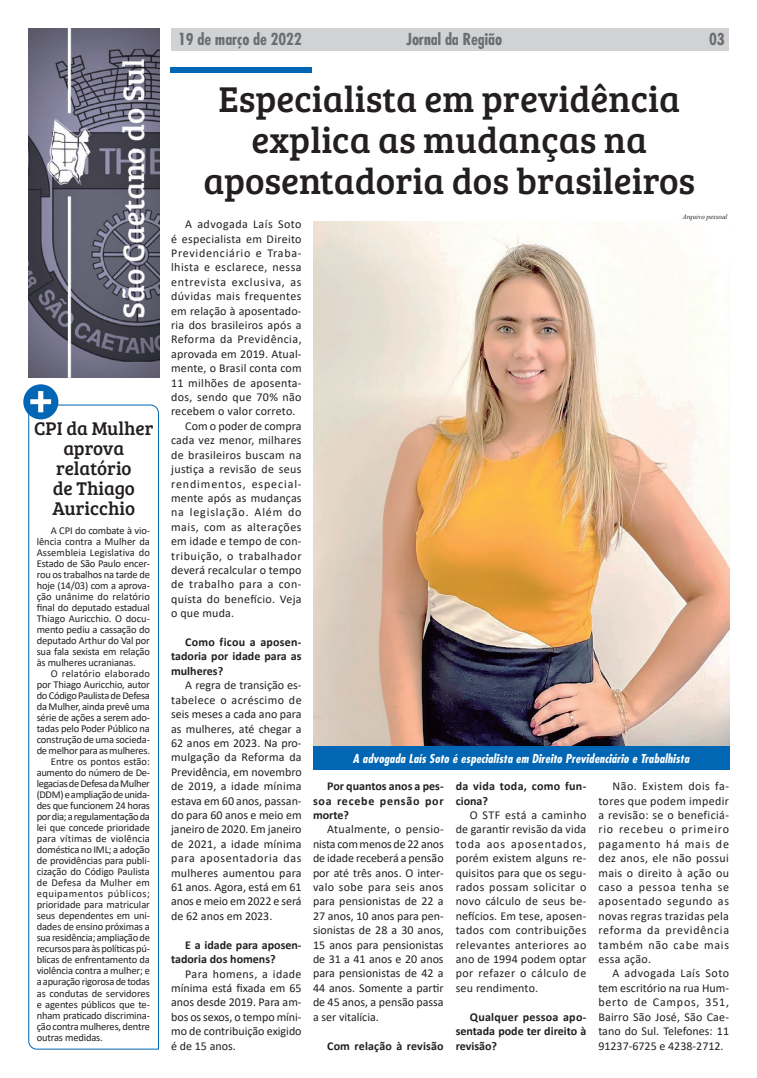
<style>
.page{position:relative;width:757px;height:1078px;background:#fff}
.page>*{position:absolute;margin:0;border:0;box-sizing:border-box;transform-origin:0 0}
.Titulos_peq{font:50.7px "Bree Serif";color:#fff}
.Titulos{font:37px/41px "Bree Serif";color:#231f20;text-align:center}
.rapidas{font:19px/20px "Bree Serif";color:#231f20;text-align:center}
.texto{font:700 condensed 16px "Futura";color:#6c6d70}
.texto-2{font:12px/14.4px "Calibri";letter-spacing:.015em;color:#231f20;text-align:justify}
.texto-3{font:700 12px/14.4px "Calibri";color:#231f20;text-align:justify}
.Legendas_novas{font:italic 700 condensed 12px "Futura";letter-spacing:.015em;color:#fff}
.texto-4{font:700 12px/14.4px "Calibri";letter-spacing:.025em;color:#231f20}
.texto-5{font:10.5px/11px "Calibri";letter-spacing:-.015em;color:#231f20;text-align:justify}
.Crédito{font:italic 7px "Times New Roman";color:#231f20}
</style>
<div class="page">
<div style="left:171px;top:28px;width:558px;height:23px;background:#d1d2d4"></div>
<img style="left:28px;top:29px;width:131px;height:348px">
<div style="left:170px;top:67px;width:142px;height:5px;background:#0166b3"></div>
<svg style="left:28px;top:404px;width:131px;height:645px"></svg>
<div style="left:23px;top:384px;width:35px;height:35px;background:#0166b3;border-radius:50%"></div>
<img style="left:313px;top:221px;width:416px;height:525px">
<div style="left:313px;top:746px;width:416px;height:23px;background:#0166b3"></div>
<p class="Titulos_peq" style="left:27px;top:363px;width:29px">+</p>
<p class="rapidas" style="left:34px;top:417px;width:121px">CPI da Mulher aprova relatório<br>de Thiago<br>Auricchio</p>
<p class="texto-5" style="left:37px;top:524px;width:115px;text-indent:14px">A CPI do combate à vio&shy;lência contra a Mulher da Assembleia Legislativa do Estado de São Paulo encer&shy;rou os trabalhos na tarde de hoje (14/03) com a aprova&shy;ção unânime do relatório final do deputado estadual Thiago Auricchio. O docu&shy;mento pediu a cassação do deputado Arthur do Val por sua fala sexista em relação às mulheres ucranianas.</p>
<p class="texto-5" style="left:37px;top:667px;width:115px;text-indent:14px">O relatório elaborado por Thiago Auricchio, autor do Código Paulista de Defesa da Mulher, ainda prevê uma série de ações a serem ado&shy;tadas pelo Poder Público na construção de uma socieda&shy;de melhor para as mulheres.</p>
<p class="texto-5" style="left:37px;top:755px;width:115px;text-indent:14px">Entre os pontos estão: aumento do número de De&shy;legacias de Defesa da Mulher (DDM) e ampliação de unida&shy;des que funcionem 24 horas por dia; a regulamentação da lei que concede prioridade para vítimas de violência doméstica no IML; a adoção de providências para publi&shy;cização do Código Paulista de Defesa da Mulher em equipamentos públicos; prioridade para matricular seus dependentes em uni&shy;dades de ensino próximas a sua residência; ampliação de recursos para às políticas pú&shy;blicas de enfrentamento da violência contra a mulher; e a apuração rigorosa de todas as condutas de servidores e agentes públicos que te&shy;nham praticado discrimina&shy;ção contra mulheres, dentre outras medidas.</p>
<p class="texto" style="left:178px;top:29px;width:125px">19 de março de 2022</p>
<p class="texto" style="left:406px;top:29px;width:97px">Jornal da Região</p>
<p class="texto" style="left:709px;top:29px;width:17px">03</p>
<p class="Titulos" style="left:203px;top:77px;width:493px">Especialista em previdência explica as mudanças na aposentadoria dos brasileiros</p>
<p class="Crédito" style="left:682px;top:212px;width:47px">Arquivo pessoal</p>
<p class="texto-2" style="left:171px;top:216px;width:132px;text-indent:14px">A advogada Laís Soto é especialista em Direito Previdenciário e Traba&shy;lhista e esclarece, nessa entrevista exclusiva, as dúvidas mais frequentes em relação à aposentado&shy;ria dos brasileiros após a Reforma da Previdência, aprovada em 2019. Atual&shy;mente, o Brasil conta com 11 milhões de aposenta&shy;dos, sendo que 70% não recebem o valor correto.</p>
<p class="texto-2" style="left:171px;top:418px;width:132px;text-indent:14px">Com o poder de compra cada vez menor, milhares de brasileiros buscam na justiça a revisão de seus rendimentos, especial&shy;mente após as mudanças na legislação. Além do mais, com as alterações em idade e tempo de con&shy;tribuição, o trabalhador deverá recalcular o tempo de trabalho para a con&shy;quista do benefício. Veja o que muda.</p>
<p class="texto-3" style="left:171px;top:634px;width:132px;text-indent:14px">Como ficou a aposen&shy;tadoria por idade para as mulheres?</p>
<p class="texto-2" style="left:171px;top:677px;width:132px;text-indent:14px">A regra de transição es&shy;tabelece o acréscimo de seis meses a cada ano para as mulheres, até chegar a 62 anos em 2023. Na pro&shy;mulgação da Reforma da Previdência, em novembro de 2019, a idade mínima estava em 60 anos, passan&shy;do para 60 anos e meio em janeiro de 2020. Em janeiro de 2021, a idade mínima para aposentadoria das mulheres aumentou para 61 anos. Agora, está em 61 anos e meio em 2022 e será de 62 anos em 2023.</p>
<p class="texto-3" style="left:171px;top:937px;width:132px;text-indent:14px">E a idade para aposen&shy;tadoria dos homens?</p>
<p class="texto-2" style="left:171px;top:965px;width:132px;text-indent:14px">Para homens, a idade mínima está fixada em 65 anos desde 2019. Para am&shy;bos os sexos, o tempo míni&shy;mo de contribuição exigido é de 15 anos.</p>
<p class="Legendas_novas" style="left:353px;top:750px;width:338px">A advogada Laís Soto é especialista em Direito Previdenciário e Trabalhista</p>
<p class="texto-2" style="left:598px;top:778px;width:132px;text-indent:14px">Não. Existem dois fa&shy;tores que podem impedir a revisão: se o beneficiá&shy;rio recebeu o primeiro pagamento há mais de dez anos, ele não possui mais o direito à ação ou caso a pessoa tenha se aposentado segundo as novas regras trazidas pela reforma da previdência também não cabe mais essa ação.</p>
<p class="texto-2" style="left:598px;top:965px;width:132px;text-indent:14px">A advogada Laís Soto tem escritório na rua Hum&shy;berto de Campos, 351, Bairro São José, São Cae&shy;tano do Sul. Telefones: 11<br>91237-6725 e 4238-2712.</p>
<p class="texto-4" style="left:456px;top:778px;width:132px">da vida toda, como fun&shy;ciona?</p>
<p class="texto-2" style="left:456px;top:807px;width:132px;text-indent:14px">O STF está a caminho de garantir revisão da vida toda aos aposentados, porém existem alguns re&shy;quisitos para que os segu&shy;rados possam solicitar o novo cálculo de seus be&shy;nefícios. Em tese, aposen&shy;tados com contribuições relevantes anteriores ao ano de 1994 podem optar por refazer o cálculo de seu rendimento.</p>
<p class="texto-3" style="left:456px;top:1009px;width:132px;text-indent:14px">Qualquer pessoa apo&shy;sentada pode ter direito à revisão?</p>
<p class="texto-3" style="left:313px;top:778px;width:132px;text-indent:14px">Por quantos anos a pes&shy;soa recebe pensão por morte?</p>
<p class="texto-2" style="left:313px;top:821px;width:132px;text-indent:14px">Atualmente, o pensio&shy;nista com menos de 22 anos de idade receberá a pensão por até três anos. O inter&shy;valo sobe para seis anos para pensionistas de 22 a 27 anos, 10 anos para pen&shy;sionistas de 28 a 30 anos, 15 anos para pensionistas de 31 a 41 anos e 20 anos para pensionistas de 42 a 44 anos. Somente a partir de 45 anos, a pensão passa a ser vitalícia.</p>
<p class="texto-3" style="left:327px;top:1037px;width:118px">Com relação à revisão</p>
</div>
